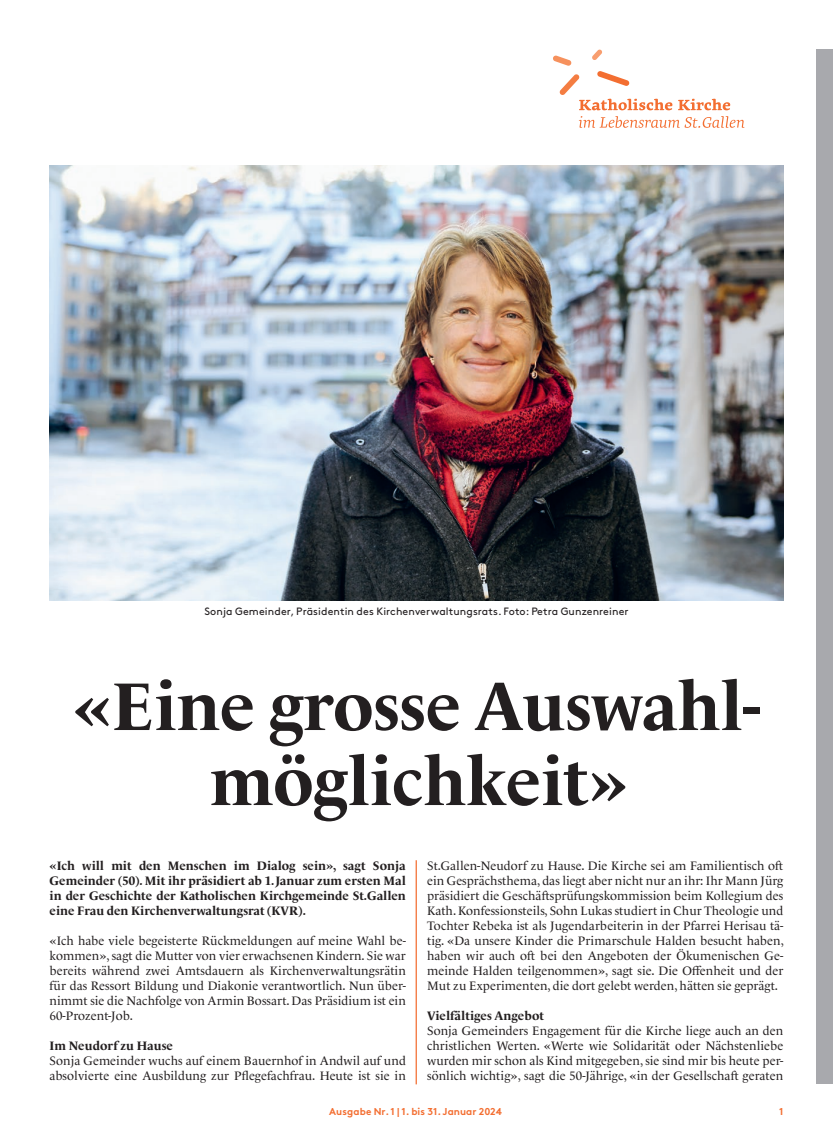
<style>
.page{position:relative;width:833px;height:1134px;background:#fff}
.page>*{position:absolute;margin:0;border:0;box-sizing:border-box;transform-origin:0 0}
.t1{font:700 68.75px/75px "Le Monde Livre Pro";letter-spacing:-.005em;color:#231f20;text-align:center}
.t2{font:12.5px/15px "Le Monde Livre Pro";letter-spacing:.005em;color:#231f20;text-align:justify}
.t3{font:700 12.5px/15px "Le Monde Livre Pro";color:#231f20;text-align:justify}
.t4{font:10.62px "Brown Pro";letter-spacing:.01em;color:#231f20}
.t5{font:700 10px "Brown Pro";letter-spacing:.01em;color:#f36e31}
</style>
<div class="page">
<div style="left:816px;top:50px;width:17px;height:1034px;background:#a8a9ad"></div>
<svg style="left:678px;top:99px;width:52px;height:11px"></svg>
<svg style="left:579px;top:116px;width:165px;height:12px"></svg>
<svg style="left:553px;top:50px;width:119px;height:60px"></svg>
<hr style="left:415px;top:860px;width:2px;height:224px;background:#f36e31">
<img style="left:50px;top:165px;width:733px;height:435px">
<p class="t4" style="left:204px;top:603px;width:426px">Sonja Gemeinder, Präsidentin des Kirchenverwaltungsrats. Foto: Petra Gunzenreiner</p>
<h1 class="t1" style="left:73px;top:662px;width:688px">«Eine grosse Auswahl&shy;möglichkeit»</h1>
<p class="t3" style="left:50px;top:857px;width:358px">«Ich will mit den Menschen im Dialog sein», sagt Sonja Gemeinder (50). Mit ihr präsidiert ab 1.Januar zum ersten Mal in der Geschichte der Katholischen Kirchgemeinde St.Gallen eine Frau den Kirchenverwaltungsrat (KVR).</p>
<p class="t2" style="left:50px;top:932px;width:358px">«Ich habe viele begeisterte Rückmeldungen auf meine Wahl be&shy;kommen», sagt die Mutter von vier erwachsenen Kindern. Sie war bereits während zwei Amtsdauern als Kirchenverwaltungsrätin für das Ressort Bildung und Diakonie verantwortlich. Nun über&shy;nimmt sie die Nachfolge von Armin Bossart. Das Präsidium ist ein 60-Prozent-Job.</p>
<p class="t3" style="left:50px;top:1037px;width:125px">Im Neudorf zu Hause</p>
<p class="t2" style="left:50px;top:1052px;width:358px">Sonja Gemeinder wuchs auf einem Bauernhof in Andwil auf und absolvierte eine Ausbildung zur Pflegefachfrau. Heute ist sie in</p>
<p class="t2" style="left:427px;top:857px;width:358px">St.Gallen-Neudorf zu Hause. Die Kirche sei am Familientisch oft ein Gesprächsthema, das liegt aber nicht nur an ihr: Ihr Mann Jürg präsidiert die Geschäftsprüfungskommission beim Kollegium des Kath. Konfessionsteils, Sohn Lukas studiert in Chur Theologie und Tochter Rebeka ist als Jugendarbeiterin in der Pfarrei Herisau tä&shy;tig. «Da unsere Kinder die Primarschule Halden besucht haben, haben wir auch oft bei den Angeboten der Ökumenischen Ge&shy;meinde Halden teilgenommen», sagt sie. Die Offenheit und der Mut zu Experimenten, die dort gelebt werden, hätten sie geprägt.</p>
<p class="t3" style="left:427px;top:1007px;width:119px">Vielfältiges Angebot</p>
<p class="t2" style="left:427px;top:1022px;width:358px">Sonja Gemeinders Engagement für die Kirche liege auch an den christlichen Werten. «Werte wie Solidarität oder Nächstenliebe wurden mir schon als Kind mitgegeben, sie sind mir bis heute per&shy;sönlich wichtig», sagt die 50-Jährige, «in der Gesellschaft geraten</p>
<p class="t5" style="left:329px;top:1103px;width:174px">Ausgabe Nr. 1 | 1. bis 31. Januar 2024</p>
<p class="t5" style="left:779px;top:1103px;width:6px">1</p>
</div>
